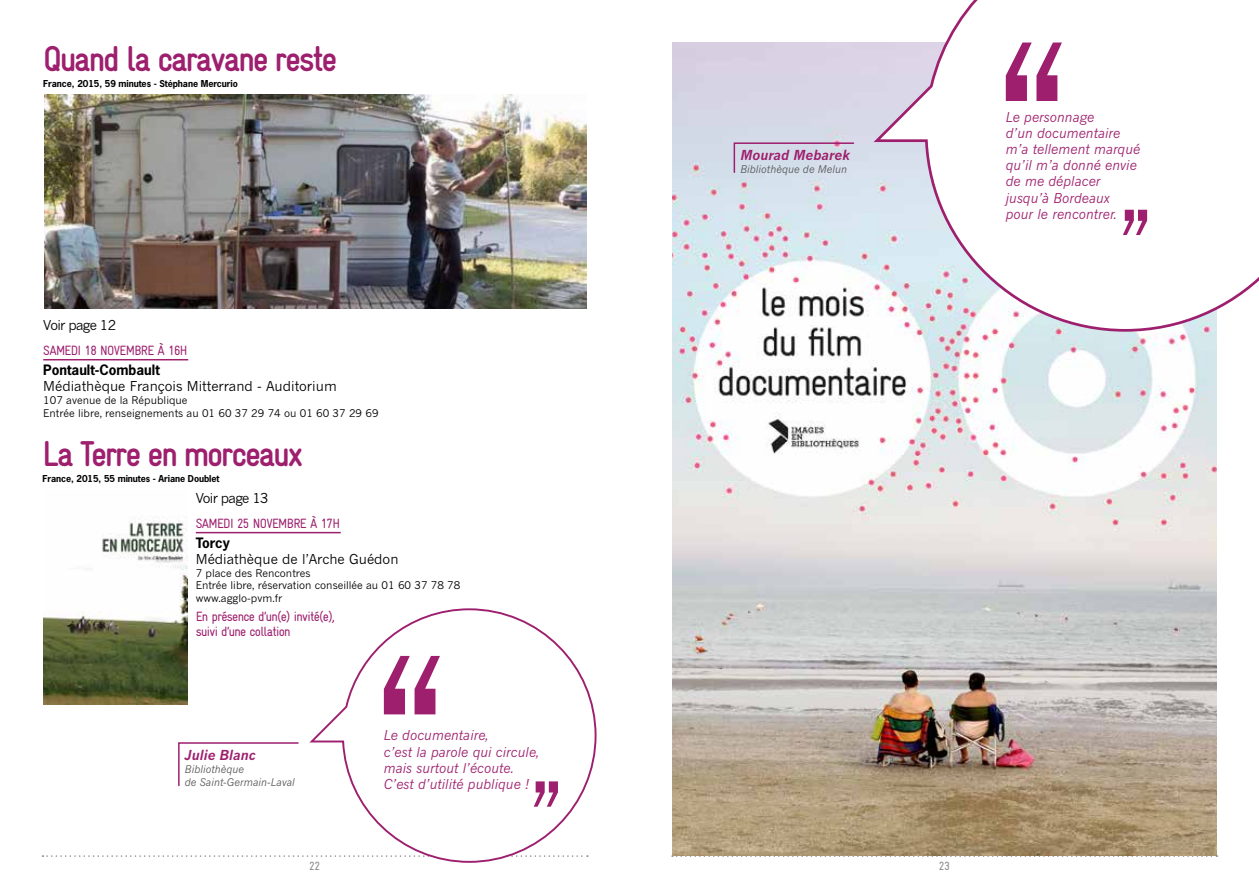
<style>
.page{position:relative;width:1259px;height:893px;background:#fff}
.page>*{position:absolute;margin:0;border:0;box-sizing:border-box;transform-origin:0 0}
.t1{font:700 36px "Gravur Condensed";letter-spacing:-.06em;color:#9d1f6d}
.t2{font:italic 13.5px/16.2px "News Gothic";color:#9d1f6d}
.t3{font:13.5px/15px "Gravur Condensed";letter-spacing:-.05em;color:#9d1f6d}
.t4{font:13.5px "News Gothic";color:#000}
.t5{font:italic 700 13.5px "News Gothic";color:#9d1f6d}
.t6{font:700 13.5px "News Gothic";color:#000}
.t7{font:13.5px "News Gothic";letter-spacing:-.05em;color:#000}
.t8{font:12px "Gravur Condensed";color:#878787}
.t9{font:10.5px/12.6px "News Gothic";color:#000}
.t10{font:italic 10.5px/12.6px "News Gothic";color:#575756}
.t11{font:700 9px "News Gothic";letter-spacing:-.01em;color:#000}
</style>
<div class="page">
<svg style="left:43px;top:855px;width:266px;height:2px"></svg>
<svg style="left:672px;top:855px;width:545px;height:2px"></svg>
<img style="left:672px;top:43px;width:544px;height:812px">
<hr style="left:43px;top:359px;width:145px;height:1px;background:#9d1f6d">
<img style="left:44px;top:95px;width:543px;height:214px">
<hr style="left:196px;top:532px;width:145px;height:1px;background:#9d1f6d">
<img style="left:43px;top:516px;width:144px;height:188px">
<svg style="left:873px;top:0;width:386px;height:333px"></svg>
<svg style="left:309px;top:608px;width:288px;height:255px"></svg>
<svg style="left:384px;top:656px;width:56px;height:58px"></svg>
<svg style="left:534px;top:781px;width:24px;height:26px"></svg>
<svg style="left:178px;top:742px;width:121px;height:45px"></svg>
<svg style="left:1005px;top:43px;width:57px;height:58px"></svg>
<svg style="left:1122px;top:210px;width:25px;height:25px"></svg>
<svg style="left:733px;top:142px;width:122px;height:32px;background:#d1d2e2"></svg>
<h1 class="t1" style="left:43px;top:38px;width:296px">Quand la caravane reste</h1>
<p class="t11" style="left:43px;top:78px;width:196px">France, 2015, 59 minutes - Stéphane Mercurio</p>
<p class="t7" style="left:43px;top:317px;width:74px">Voir page 12</p>
<p class="t3" style="left:43px;top:343px;width:146px">SAMEDI 18 NOVEMBRE À 16H</p>
<p class="t6" style="left:43px;top:361px;width:118px">Pontault-Combault</p>
<p class="t4" style="left:43px;top:378px;width:295px">Médiathèque François Mitterrand - Auditorium</p>
<p class="t9" style="left:43px;top:394px;width:337px">107 avenue de la République<br>Entrée libre, renseignements au 01 60 37 29 74 ou 01 60 37 29 69</p>
<h1 class="t1" style="left:43px;top:434px;width:262px">La Terre en morceaux</h1>
<p class="t11" style="left:43px;top:473px;width:178px">France, 2015, 55 minutes - Ariane Doublet</p>
<p class="t7" style="left:196px;top:490px;width:74px">Voir page 13</p>
<p class="t3" style="left:196px;top:515px;width:146px">SAMEDI 25 NOVEMBRE À 17H</p>
<p class="t6" style="left:196px;top:534px;width:36px">Torcy</p>
<p class="t4" style="left:196px;top:551px;width:204px">Médiathèque de l’Arche Guédon</p>
<p class="t9" style="left:196px;top:567px;width:266px">7 place des Rencontres<br>Entrée libre, réservation conseillée au 01 60 37 78 78 www.agglo-pvm.fr</p>
<p class="t3" style="left:196px;top:609px;width:141px">En présence d’un(e) invité(e), suivi d’une collation</p>
<p class="t5" style="left:185px;top:747px;width:72px">Julie Blanc</p>
<p class="t10" style="left:185px;top:763px;width:111px">Bibliothèque<br>de Saint-Germain-Laval</p>
<p class="t2" style="left:384px;top:727px;width:157px">Le documentaire,<br>c’est la parole qui circule, mais surtout l’écoute.<br>C’est d’utilité publique !</p>
<p class="t5" style="left:740px;top:147px;width:111px">Mourad Mebarek</p>
<p class="t10" style="left:740px;top:163px;width:108px">Bibliothèque de Melun</p>
<p class="t8" style="left:309px;top:859px;width:13px">22</p>
<p class="t8" style="left:938px;top:859px;width:13px">23</p>
<p class="t2" style="left:1005px;top:109px;width:136px">Le personnage<br>d’un documentaire m’a tellement marqué qu’il m’a donné envie de me déplacer jusqu’à Bordeaux pour le rencontrer.</p>
</div>
